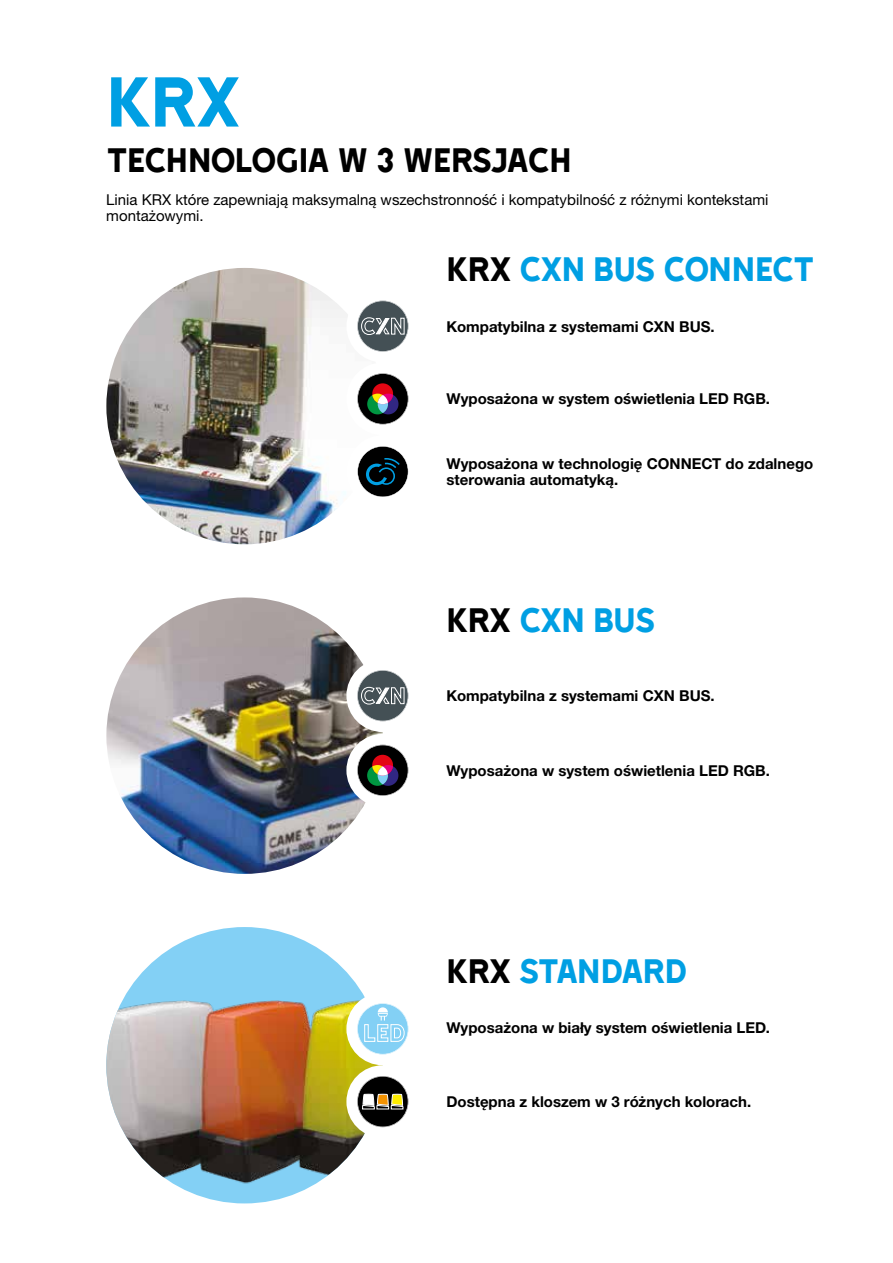
<style>
.page{position:relative;width:893px;height:1263px;background:#fff}
.page>*{position:absolute;margin:0;border:0;box-sizing:border-box;transform-origin:0 0}
.t1{font:81px "Came Type";color:#009fe3}
.t2{font:39px "Came Type";letter-spacing:-.025em;color:#009fe3}
.t3{font:39px "Came Type";letter-spacing:-.025em;color:#000}
.t4{font:700 15px/16.5px "Helvetica Neue LTW1 G";color:#000}
.t5{font:15px/16.5px "Helvetica Neue LTW1 G";color:#000}
.s1{color:#000}
</style>
<div class="page">
<div style="left:106px;top:927px;width:277px;height:276px;background:#83d0f5;border-radius:50%"></div>
<img style="left:106px;top:1000px;width:270px;height:203px">
<div style="left:346px;top:1065px;width:73px;height:73px;background:#fff;border-radius:50%"></div>
<div style="left:346px;top:992px;width:73px;height:73px;background:#fff;border-radius:50%"></div>
<svg style="left:357px;top:1076px;width:51px;height:51px"></svg>
<svg style="left:357px;top:1003px;width:51px;height:51px"></svg>
<img style="left:106px;top:268px;width:277px;height:276px;border-radius:138px">
<div style="left:346px;top:435px;width:73px;height:73px;background:#fff;border-radius:50%"></div>
<div style="left:346px;top:290px;width:73px;height:72px;background:#fff;border-radius:50%"></div>
<div style="left:346px;top:362px;width:73px;height:73px;background:#fff;border-radius:50%"></div>
<svg style="left:357px;top:301px;width:51px;height:51px"></svg>
<svg style="left:357px;top:373px;width:51px;height:51px"></svg>
<svg style="left:357px;top:446px;width:51px;height:51px"></svg>
<img style="left:106px;top:597px;width:277px;height:277px;border-radius:138px">
<div style="left:346px;top:659px;width:73px;height:73px;background:#fff;border-radius:50%"></div>
<div style="left:346px;top:734px;width:73px;height:73px;background:#fff;border-radius:50%"></div>
<svg style="left:357px;top:670px;width:51px;height:51px"></svg>
<svg style="left:357px;top:745px;width:51px;height:51px"></svg>
<h1 class="t1" style="left:106px;top:59px;width:136px">KRX</h1>
<h2 class="t3" style="left:106px;top:139px;width:467px">TECHNOLOGIA W 3 WERSJACH</h2>
<p class="t5" style="left:106px;top:191px;width:664px">Linia KRX które zapewniają maksymalną wszechstronność i kompatybilność z różnymi kontekstami montażowymi.</p>
<h2 class="t2" style="left:447px;top:248px;width:370px"><span class="s1">KRX</span> CXN BUS CONNECT</h2>
<p class="t4" style="left:447px;top:318px;width:270px">Kompatybilna z systemami CXN BUS.</p>
<p class="t4" style="left:447px;top:390px;width:325px">Wyposażona w system oświetlenia LED RGB.</p>
<p class="t4" style="left:447px;top:455px;width:368px">Wyposażona w technologię CONNECT do zdalnego sterowania automatyką.</p>
<h2 class="t2" style="left:446px;top:599px;width:210px"><span class="s1">KRX</span> CXN BUS</h2>
<p class="t4" style="left:446px;top:687px;width:270px">Kompatybilna z systemami CXN BUS.</p>
<p class="t4" style="left:446px;top:762px;width:325px">Wyposażona w system oświetlenia LED RGB.</p>
<h2 class="t2" style="left:446px;top:950px;width:243px"><span class="s1">KRX</span> STANDARD</h2>
<p class="t4" style="left:446px;top:1020px;width:325px">Wyposażona w biały system oświetlenia LED.</p>
<p class="t4" style="left:446px;top:1093px;width:306px">Dostępna z kloszem w 3 różnych kolorach.</p>
</div>
